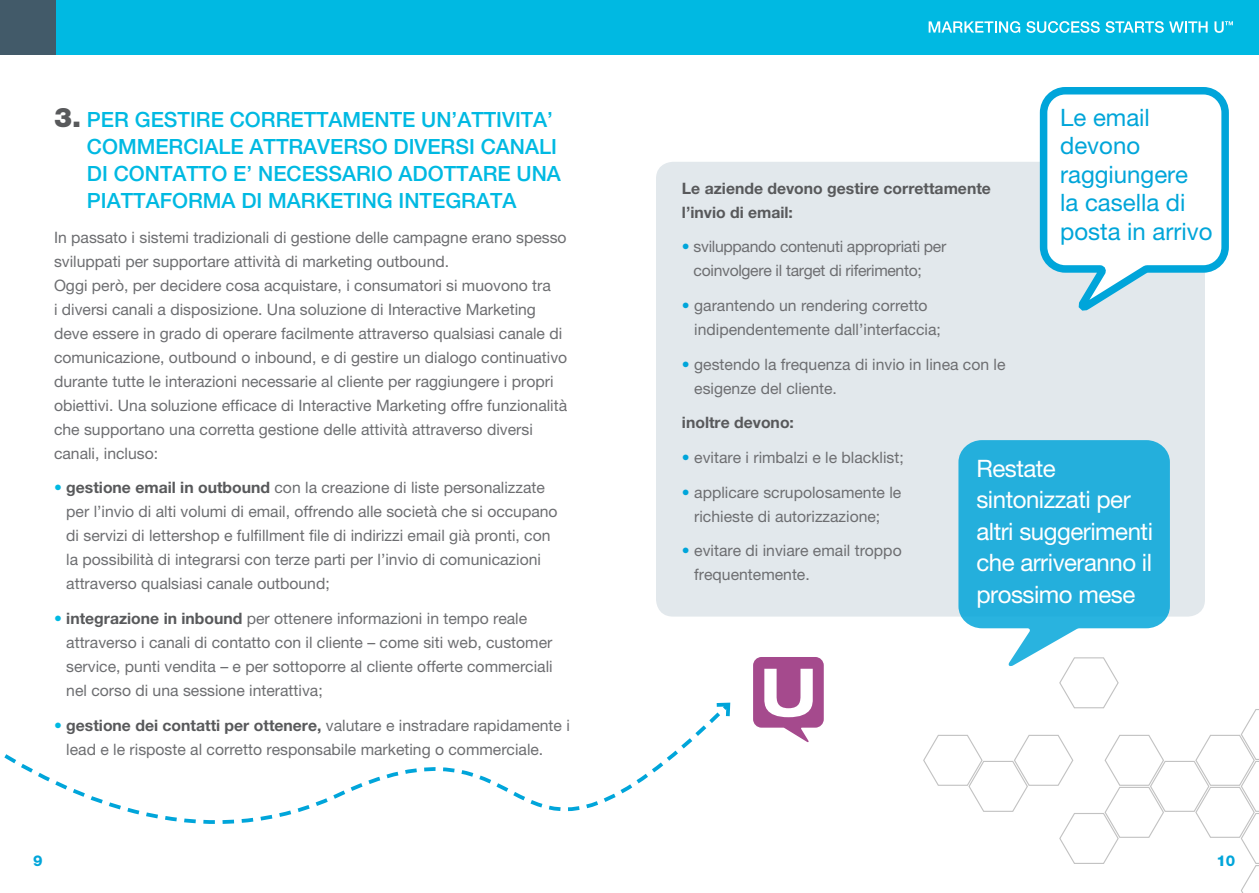
<style>
.page{position:relative;width:1259px;height:893px;background:#fff}
.page>*{position:absolute;margin:0;border:0;box-sizing:border-box;transform-origin:0 0}
.t1{font:24px/31.5px "Helvetica Neue";letter-spacing:-.02em;color:#fff}
.t2{font:24px/28.5px "Helvetica Neue";color:#00a5d9}
.t3{font:500 21px/27px "Helvetica Neue";color:#00b9e2}
.t4{font:15.75px/24px "Helvetica Neue";color:#6d6e71}
.t5{font:15.75px/24px "Helvetica Neue";letter-spacing:-.02em;color:#6d6e71}
.t6{font:700 15.75px/24px "Helvetica Neue";color:#58595b}
.t7{font:800 15px "Helvetica Neue";color:#00a5da}
.s1{font-weight:900;font-size:27px;color:#58595b}
.s2{color:#00b9e2}
.s3{font-weight:700;color:#58595b}
.s4{font-weight:700;color:#00a5da}
</style>
<div class="page">
<div style="left:40px;top:0;width:589px;height:54px;background:#00b9e2"></div>
<div style="left:0;top:0;width:56px;height:54px;background:#425a69"></div>
<div style="left:629px;top:0;width:630px;height:54px;background:#00b9e2"></div>
<svg style="left:928px;top:21px;width:92px;height:12px"></svg>
<svg style="left:1026px;top:21px;width:73px;height:12px"></svg>
<svg style="left:1105px;top:21px;width:58px;height:12px"></svg>
<svg style="left:1169px;top:21px;width:38px;height:12px"></svg>
<svg style="left:1214px;top:21px;width:19px;height:12px"></svg>
<div style="left:656px;top:162px;width:549px;height:455px;background:#e2e8ec;border-radius:17px"></div>
<svg style="left:97px;top:802px;width:230px;height:22px"></svg>
<svg style="left:4px;top:603px;width:729px;height:199px"></svg>
<svg style="left:713px;top:701px;width:19px;height:19px"></svg>
<svg style="left:753px;top:657px;width:71px;height:86px"></svg>
<svg style="left:923px;top:667px;width:336px;height:226px"></svg>
<svg style="left:1039px;top:87px;width:190px;height:221px"></svg>
<svg style="left:958px;top:440px;width:212px;height:227px;fill:#24afdc"></svg>
<h2 class="t3" style="left:87px;top:106px;width:475px;text-indent:-33px"><span class="s1">3.</span> PER GESTIRE CORRETTAMENTE UN’ATTIVITA’ COMMERCIALE ATTRAVERSO DIVERSI CANALI DI CONTATTO E’ NECESSARIO ADOTTARE UNA PIATTAFORMA DI MARKETING INTEGRATA</h2>
<p class="t4" style="left:54px;top:225px;width:515px">In passato i sistemi tradizionali di gestione delle campagne erano spesso sviluppati per supportare attività di marketing outbound.<br>Oggi però, per decidere cosa acquistare, i consumatori si muovono tra<br>i diversi canali a disposizione. Una soluzione di Interactive Marketing deve essere in grado di operare facilmente attraverso qualsiasi canale di comunicazione, outbound o inbound, e di gestire un dialogo continuativo durante tutte le interazioni necessarie al cliente per raggiungere i propri obiettivi. Una soluzione efficace di Interactive Marketing offre funzionalità che supportano una corretta gestione delle attività attraverso diversi canali, incluso:</p>
<p class="t4" style="left:66px;top:476px;width:493px;text-indent:-12px"><span class="s2">•</span> <span class="s3">gestione email in outbound</span> con la creazione di liste personalizzate per l’invio di alti volumi di email, offrendo alle società che si occupano di servizi di lettershop e fulfillment file di indirizzi email già pronti, con la possibilità di integrarsi con terze parti per l’invio di comunicazioni attraverso qualsiasi canale outbound;</p>
<p class="t4" style="left:66px;top:606px;width:488px;text-indent:-12px"><span class="s2">•</span> <span class="s3">integrazione in inbound</span> per ottenere informazioni in tempo reale attraverso i canali di contatto con il cliente – come siti web, customer service, punti vendita – e per sottoporre al cliente offerte commerciali nel corso di una sessione interattiva;</p>
<p class="t4" style="left:66px;top:713px;width:505px;text-indent:-12px"><span class="s2">•</span> <span class="s3">gestione dei contatti per ottenere,</span> valutare e instradare rapidamente i lead e le risposte al corretto responsabile marketing o commerciale.</p>
<h1 class="t2" style="left:1060px;top:103px;width:154px">Le email devono raggiungere<br>la casella di posta in arrivo</h1>
<p class="t6" style="left:682px;top:176px;width:310px">Le aziende devono gestire correttamente l’invio di email:</p>
<p class="t5" style="left:693px;top:235px;width:254px;text-indent:-12px"><span class="s4">•</span> sviluppando contenuti appropriati per coinvolgere il target di riferimento;</p>
<p class="t4" style="left:694px;top:293px;width:248px;text-indent:-12px"><span class="s4">•</span> garantendo un rendering corretto indipendentemente dall’interfaccia;</p>
<p class="t4" style="left:694px;top:352px;width:313px;text-indent:-12px"><span class="s4">•</span> gestendo la frequenza di invio in linea con le esigenze del cliente.</p>
<p class="t6" style="left:682px;top:410px;width:113px">inoltre devono:</p>
<p class="t4" style="left:682px;top:445px;width:223px"><span class="s4">•</span> evitare i rimbalzi e le blacklist;</p>
<p class="t4" style="left:682px;top:480px;width:221px;text-align:center"><span class="s4">•</span> applicare scrupolosamente le richieste di autorizzazione;</p>
<p class="t4" style="left:694px;top:538px;width:209px;text-indent:-12px"><span class="s4">•</span> evitare di inviare email troppo frequentemente.</p>
<h1 class="t1" style="left:976px;top:452px;width:178px">Restate sintonizzati per altri suggerimenti che arriveranno il prossimo mese</h1>
<p class="t7" style="left:33px;top:852px;width:11px">9</p>
<p class="t7" style="left:1216px;top:852px;width:20px">10</p>
</div>
